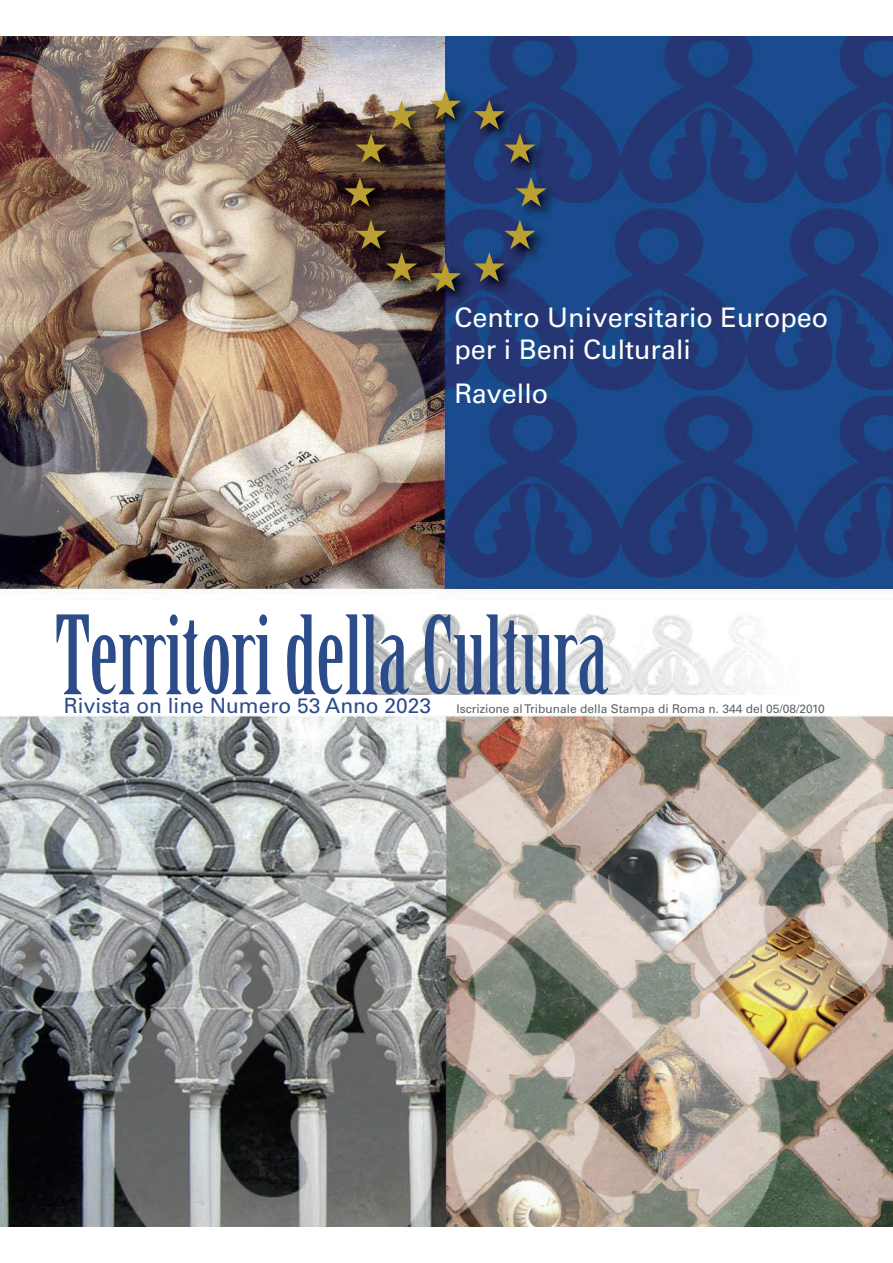
<style>
.page{position:relative;width:893px;height:1263px;background:#fff}
.page>*{position:absolute;margin:0;border:0;box-sizing:border-box;transform-origin:0 0}
.t1{font:106.5px "Birch Std";color:#2c4c89}
.t2{font:27px/32.4px "Univers";color:#fff}
.t3{font:12px "Univers";color:#5f6263}
.s1{font-size:21px;color:#2c4c89}
</style>
<div class="page">
<img style="left:0;top:36px;width:893px;height:1190px">
<img style="left:336px;top:81px;width:231px;height:231px">
<svg style="left:430px;top:89px;width:31px;height:30px"></svg>
<svg style="left:474px;top:100px;width:61px;height:63px;background:#354867"></svg>
<svg style="left:515px;top:177px;width:32px;height:30px"></svg>
<svg style="left:474px;top:219px;width:61px;height:63px;background:#344a69"></svg>
<svg style="left:430px;top:262px;width:31px;height:30px"></svg>
<img style="left:355px;top:100px;width:62px;height:63px">
<svg style="left:344px;top:177px;width:31px;height:30px"></svg>
<svg style="left:355px;top:219px;width:62px;height:63px;background:#473422"></svg>
<img style="left:371px;top:614px;width:522px;height:80px">
<h2 class="t2" style="left:454px;top:303px;width:375px">Centro Universitario Europeo per i Beni Culturali</h2>
<h2 class="t2" style="left:454px;top:380px;width:95px">Ravello</h2>
<h1 class="t1" style="left:55px;top:611px;width:554px">Territori della Cultura</h1>
<p class="t3" style="left:64px;top:704px;width:763px"><span class="s1">Rivista on line Numero 53 Anno 2023</span> Iscrizione al Tribunale della Stampa di Roma n. 344 del 05/08/2010</p>
</div>
